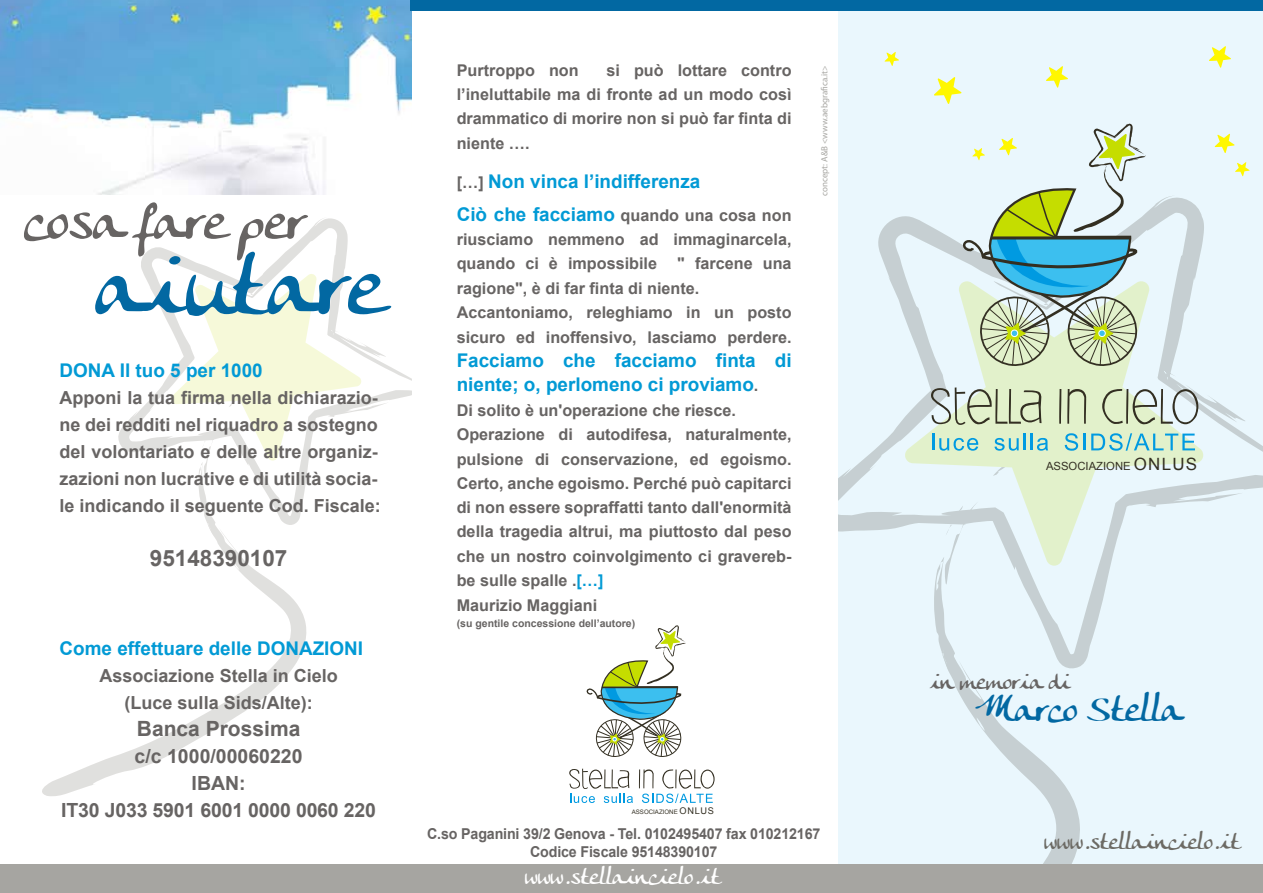
<style>
.page{position:relative;width:1263px;height:893px;background:#fff}
.page>*{position:absolute;margin:0;border:0;box-sizing:border-box;transform-origin:0 0}
.t1{font:87.45px "Anke Calligraphic FG";color:#0268a2}
.t2{font:54.75px "Anke Calligraphic FG";color:#676463}
.t3{font:36px "Anke Calligraphic FG";color:#0268a2}
.t4{font:22.5px "Anke Calligraphic FG";color:#6c6a64}
.t5{font:22.5px "Anke Calligraphic FG";color:#fff}
.t6{font:700 22.5px "Arial";color:#676463}
.t7{font:22.5px "Anke Calligraphic FG";color:#676463}
.t8{font:700 21px "Arial";color:#676463}
.t9{font:700 19.5px/27px "Arial";letter-spacing:-.01em;color:#676463;text-align:center}
.t10{font:700 18.9px/24.3px "Arial";color:#029ad5}
.t11{font:700 18px/27px "Arial";color:#676463}
.t12{font:700 16.2px/24.3px "Arial";color:#676463}
.t13{font:700 15px/18.3px "Arial";letter-spacing:-.01em;color:#676463;text-align:center;scale:.95 1}
.t14{font:11.25px "Arial";color:#332f22}
.t15{font:700 10.5px "Arial";color:#676463}
.t16{font:9px "Myriad Pro";color:#a6a5a1}
.t17{font:6.15px "Arial";color:#332f22}
.s1{font-size:16.2px;color:#676463}
.s2{font-size:18.9px;color:#029ad5}
.s3{color:#029ad5}
.s4{font-size:9.15px}
.s5{font-size:16.95px}
</style>
<div class="page">
<img style="left:0;top:0;width:412px;height:195px">
<div style="left:838px;top:11px;width:425px;height:876px;background:#eaf7fd"></div>
<svg style="left:947px;top:669px;width:133px;height:195px"></svg>
<svg style="left:838px;top:196px;width:425px;height:473px"></svg>
<svg style="left:42px;top:528px;width:265px;height:268px"></svg>
<svg style="left:207px;top:528px;width:5px;height:5px"></svg>
<svg style="left:118px;top:218px;width:294px;height:310px"></svg>
<div style="left:0;top:864px;width:1263px;height:29px;background:#a6a5a1"></div>
<div style="left:410px;top:0;width:853px;height:11px;background:#0268a2"></div>
<svg style="left:934px;top:77px;width:27px;height:27px"></svg>
<svg style="left:1209px;top:46px;width:22px;height:22px"></svg>
<svg style="left:1046px;top:66px;width:22px;height:22px"></svg>
<svg style="left:1215px;top:134px;width:19px;height:19px"></svg>
<svg style="left:884px;top:52px;width:15px;height:14px"></svg>
<svg style="left:1235px;top:162px;width:14px;height:14px"></svg>
<svg style="left:586px;top:625px;width:100px;height:132px"></svg>
<svg style="left:569px;top:769px;width:64px;height:34px"></svg>
<svg style="left:639px;top:769px;width:76px;height:34px"></svg>
<svg style="left:1059px;top:389px;width:2px;height:35px"></svg>
<svg style="left:1067px;top:389px;width:19px;height:35px"></svg>
<svg style="left:1102px;top:388px;width:96px;height:37px"></svg>
<svg style="left:958px;top:123px;width:188px;height:245px"></svg>
<svg style="left:931px;top:387px;width:117px;height:89px;background:#c9ddc6"></svg>
<svg style="left:1065px;top:433px;width:20px;height:18px"></svg>
<svg style="left:1091px;top:433px;width:104px;height:18px;background:#a3d8d2"></svg>
<h2 class="t2" style="left:24px;top:188px;width:283px">cosa fare per</h2>
<h1 class="t1" style="left:95px;top:233px;width:290px">aiutare</h1>
<p class="t10" style="left:60px;top:359px;width:205px">DONA Il tuo 5 per 1000</p>
<p class="t11" style="left:60px;top:385px;width:323px">Apponi la tua firma nella dichiarazio&shy;ne dei redditi nel riquadro a sostegno del volontariato e delle altre organiz&shy;zazioni non lucrative e di utilità socia&shy;le indicando il seguente Cod. Fiscale:</p>
<h3 class="t6" style="left:150px;top:543px;width:139px">95148390107</h3>
<p class="t10" style="left:60px;top:637px;width:305px">Come effettuare delle DONAZIONI</p>
<p class="t11" style="left:100px;top:663px;width:240px;text-align:center">Associazione Stella in Cielo (Luce sulla Sids/Alte):</p>
<p class="t8" style="left:137px;top:715px;width:165px">Banca Prossima</p>
<p class="t9" style="left:61px;top:744px;width:316px">c/c 1000/00060220<br>IBAN:<br>IT30 J033 5901 6001 0000 0060 220</p>
<p class="t12" style="left:457px;top:58px;width:336px;text-align:justify;text-indent:150px">si può lottare contro l’ineluttabile ma di fronte ad un modo così drammatico di morire non si può far finta di niente ….</p>
<p class="t10" style="left:457px;top:170px;width:245px"><span class="s1">[…]</span> Non vinca l’indifferenza</p>
<p class="t12" style="left:457px;top:203px;width:336px"><span class="s2">Ciò che facciamo</span> quando una cosa non riusciamo nemmeno ad immaginarcela, quando ci è impossibile " farcene una ragione", è di far finta di niente.<br>Accantoniamo, releghiamo in un posto sicuro ed inoffensivo, lasciamo perdere.</p>
<p class="t10" style="left:457px;top:349px;width:336px">Facciamo che facciamo finta di niente; o, perlomeno ci proviamo<span class="s1">.</span></p>
<p class="t12" style="left:457px;top:398px;width:336px">Di solito è un'operazione che riesce.<br>Operazione di autodifesa, naturalmente, pulsione di conservazione, ed egoismo.<br>Certo, anche egoismo. Perché può capitarci di non essere sopraffatti tanto dall'enormità della tragedia altrui, ma piuttosto dal peso che un nostro coinvolgimento ci gravereb&shy;be sulle spalle .<span class="s3">[…]<br></span>Maurizio Maggiani</p>
<p class="t15" style="left:457px;top:617px;width:180px">(su gentile concessione dell’autore)</p>
<p class="t12" style="left:457px;top:58px;width:123px">Purtroppo non</p>
<p class="t16" style="left:819px;top:196px;width:132px;rotate:-90deg">concept: A&amp;B &lt;www.aebgra ca.it&gt;</p>
<p class="t17" style="left:632px;top:807px;width:84px">ASSOCIAZIONE <span class="s4">ONLUS</span></p>
<p class="t14" style="left:1046px;top:459px;width:153px">ASSOCIAZIONE <span class="s5">ONLUS</span></p>
<h3 class="t7" style="left:930px;top:668px;width:141px">in memoria di</h3>
<h3 class="t3" style="left:975px;top:688px;width:209px">Marco Stella</h3>
<p class="t13" style="left:427px;top:825px;width:416px">C.so Paganini 39/2 Genova - Tel. 0102495407 fax 010212167<br>Codice Fiscale 95148390107</p>
<h3 class="t4" style="left:1044px;top:828px;width:197px">www.stellaincielo.it</h3>
<h3 class="t5" style="left:525px;top:863px;width:197px">www.stellaincielo.it</h3>
</div>
